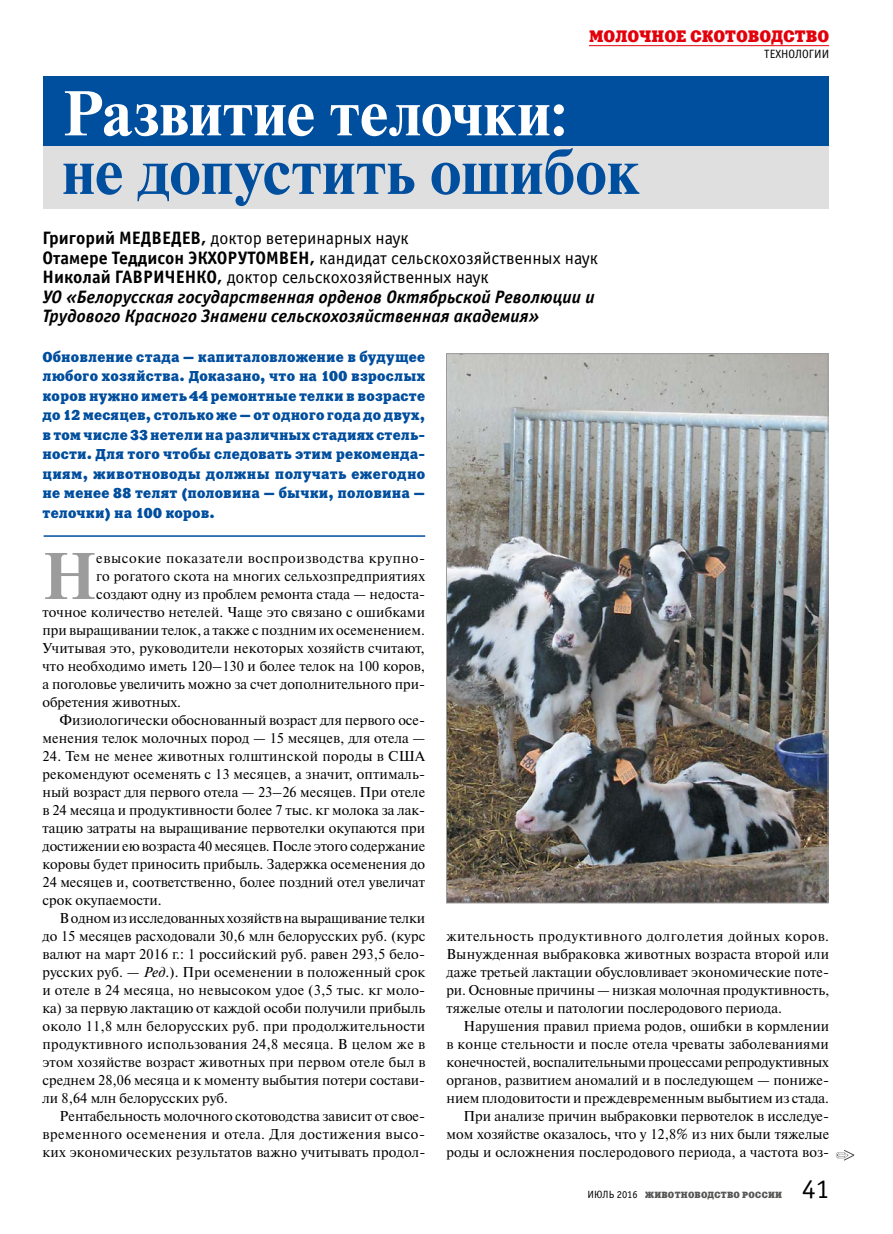
<style>
.page{position:relative;width:893px;height:1234px;background:#fff}
.page>*{position:absolute;margin:0;border:0;box-sizing:border-box;transform-origin:0 0}
.t1{font:700 65.7px "Newton C";color:#9c9c9d}
.t2{font:700 63px "Newton C";letter-spacing:.005em;color:#004e9e}
.t3{font:700 63px "Newton C";letter-spacing:.01em;color:#fff}
.t4{font:27px "Officina Sans C";color:#000}
.t5{font:italic 700 18px/19.5px "Officina Sans C";color:#000}
.t6{font:16.5px "Xenia C";color:#e3000b}
.t7{font:14.25px/18px "Newton C";color:#000;text-align:justify}
.t8{font:14.25px/19.5px "Xenia C";letter-spacing:.01em;color:#004e9e;text-align:justify}
.t9{font:14.25px "Newton C";letter-spacing:.04em;color:#000}
.t10{font:12px "Officina Sans C";color:#000}
.t11{font:9px "Xenia C";letter-spacing:.025em;color:#565655}
.s1{font-style:normal}
.s2{font-weight:400;font-style:normal}
.s3{font-style:italic}
.s4{font-family:"Officina Sans C";font-size:10.5px;color:#000}
</style>
<div class="page">
<hr style="left:589px;top:45px;width:240px;height:1px;background:#e3000b">
<div style="left:44px;top:77px;width:785px;height:69px;background:#004e9e"></div>
<div style="left:44px;top:146px;width:785px;height:62px;background:#dfdfe0"></div>
<svg style="left:836px;top:1150px;width:19px;height:10px"></svg>
<hr style="left:44px;top:535px;width:381px;height:1px;background:#004e9e">
<img style="left:448px;top:355px;width:378px;height:546px">
<p class="t6" style="left:589px;top:26px;width:242px">МОЛОЧНОЕ СКОТОВОДСТВО</p>
<h2 class="t3" style="left:62px;top:78px;width:507px">Развитие телочки:</h2>
<h2 class="t2" style="left:62px;top:137px;width:578px">не допустить ошибок</h2>
<p class="t5" style="left:43px;top:229px;width:557px"><span class="s1">Григорий МЕДВЕДЕВ,</span> <span class="s2">доктор ветеринарных наук<br></span><span class="s1">Отамере Теддисон ЭКХОРУТОМВЕН,</span> <span class="s2">кандидат сельскохозяйственных наук </span><span class="s1">Николай ГАВРИЧЕНКО,</span> <span class="s2">доктор сельскохозяйственных наук<br></span>УО «Белорусская государственная орденов Октябрьской Революции и Трудового Красного Знамени сельскохозяйственная академия»</p>
<p class="t8" style="left:43px;top:347px;width:384px">Обновление стада — капиталовложение в будущее любого хозяйства. Доказано, что на 100 взрослых коров нужно иметь 44 ремонтные телки в возрасте до 12 месяцев, столько же — от одного года до двух, в том числе 33 нетели на различных стадиях стель&shy;ности. Для того чтобы следовать этим рекоменда&shy;циям, животноводы должны получать ежегодно не менее 88 телят (половина — бычки, половина — телочки) на 100 коров.</p>
<p class="t10" style="left:764px;top:48px;width:67px">ТЕХНОЛОГИИ</p>
<h1 class="t1" style="left:43px;top:539px;width:55px">Н</h1>
<p class="t9" style="left:96px;top:550px;width:330px">евысокие показатели воспроизводства крупно-</p>
<p class="t7" style="left:96px;top:567px;width:330px">го рогатого скота на многих сельхозпредприятиях</p>
<p class="t7" style="left:96px;top:585px;width:330px">создают одну из проблем ремонта стада — недоста-</p>
<p class="t7" style="left:43px;top:603px;width:384px">точное количество нетелей. Чаще это связано с ошибками</p>
<p class="t7" style="left:43px;top:621px;width:384px">при выращивании телок, а также с поздним их осеменением.</p>
<p class="t7" style="left:43px;top:639px;width:384px">Учитывая это, руководители некоторых хозяйств считают,</p>
<p class="t7" style="left:43px;top:657px;width:384px">что необходимо иметь 120–130 и более телок на 100 коров,</p>
<p class="t7" style="left:43px;top:675px;width:384px">а поголовье увеличить можно за счет дополнительного при-</p>
<p class="t7" style="left:43px;top:693px;width:140px">обретения животных.</p>
<p class="t7" style="left:60px;top:711px;width:367px">Физиологически обоснованный возраст для первого осе-</p>
<p class="t7" style="left:43px;top:729px;width:384px">менения телок молочных пород — 15 месяцев, для отела —</p>
<p class="t7" style="left:43px;top:747px;width:384px">24. Тем не менее животных голштинской породы в США рекомендуют осеменять с 13 месяцев, а значит, оптималь&shy;ный возраст для первого отела — 23–26 месяцев. При отеле в 24 месяца и продуктивности более 7 тыс. кг молока за лак&shy;тацию затраты на выращивание первотелки окупаются при достижении ею возраста 40 месяцев. После этого содержание коровы будет приносить прибыль. Задержка осеменения до 24 месяцев и, соответственно, более поздний отел увеличат срок окупаемости.</p>
<p class="t7" style="left:43px;top:909px;width:384px;text-indent:17px">В одном из исследованных хозяйств на выращивание телки до 15 месяцев расходовали 30,6 млн белорусских руб. (курс валют на март 2016 г.: 1 российский руб. равен 293,5 бело&shy;русских руб. — <span class="s3">Ред</span>.). При осеменении в положенный срок и отеле в 24 месяца, но невысоком удое (3,5 тыс. кг моло&shy;ка) за первую лактацию от каждой особи получили прибыль около 11,8 млн белорусских руб. при продолжительности продуктивного использования 24,8 месяца. В целом же в этом хозяйстве возраст животных при первом отеле был в среднем 28,06 месяца и к моменту выбытия потери состави&shy;ли 8,64 млн белорусских руб.</p>
<p class="t7" style="left:43px;top:1107px;width:384px;text-indent:17px">Рентабельность молочного скотоводства зависит от свое&shy;временного осеменения и отела. Для достижения высо&shy;ких экономических результатов важно учитывать продол-</p>
<p class="t7" style="left:446px;top:927px;width:384px">жительность продуктивного долголетия дойных коров.<br>Вынужденная выбраковка животных возраста второй или даже третьей лактации обусловливает экономические поте&shy;ри. Основные причины — низкая молочная продуктивность, тяжелые отелы и патологии послеродового периода.</p>
<p class="t7" style="left:446px;top:1017px;width:384px;text-align:right">Нарушения правил приема родов, ошибки в кормлении<br>в конце стельности и после отела чреваты заболеваниями конечностей, воспалительными процессами репродуктивных органов, развитием аномалий и в последующем — пониже&shy;нием плодовитости и преждевременным выбытием из стада.<br>При анализе причин выбраковки первотелок в исследуе&shy;мом хозяйстве оказалось, что у 12,8% из них были тяжелые роды и осложнения послеродового периода, а частота воз-</p>
<p class="t11" style="left:588px;top:1188px;width:196px"><span class="s4">ИЮЛЬ 2016</span> ЖИВОТНОВОДСТВО РОССИИ</p>
<h3 class="t4" style="left:802px;top:1174px;width:28px">41</h3>
</div>
